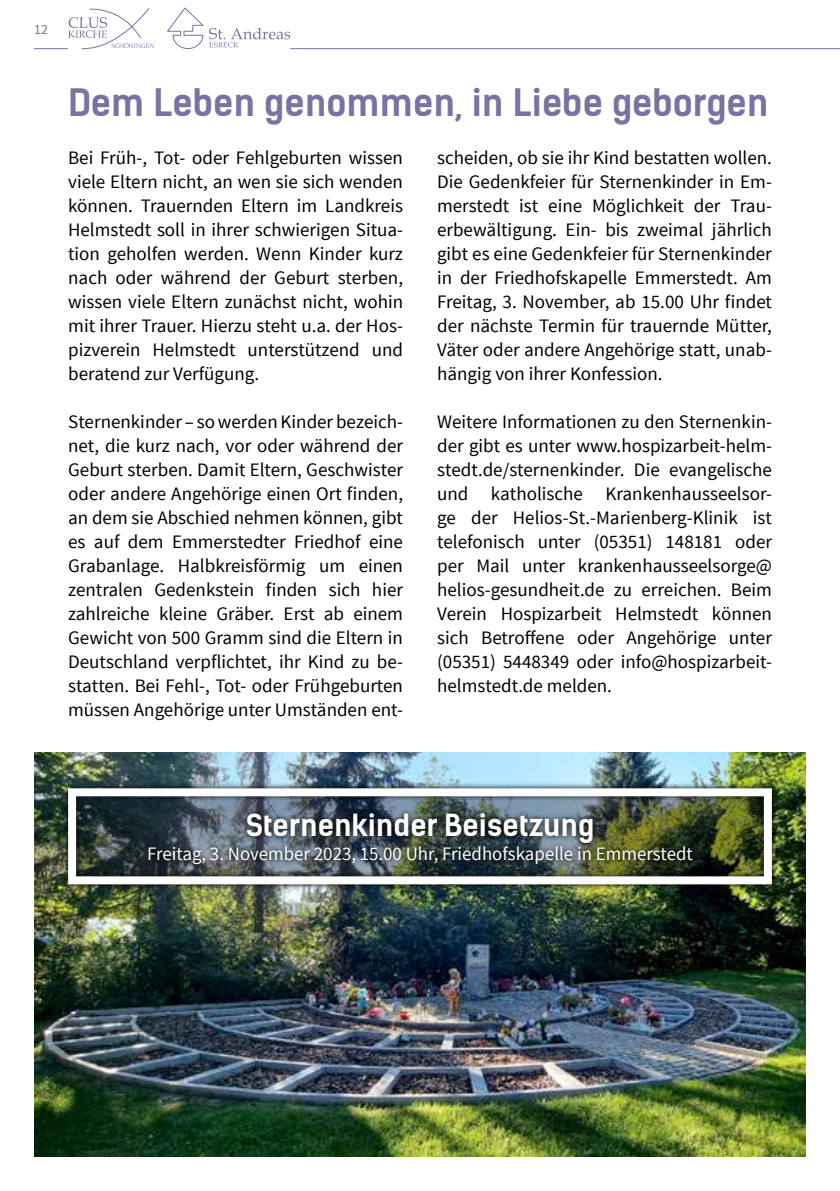
<style>
.page{position:relative;width:840px;height:1191px;background:#fff}
.page>*{position:absolute;margin:0;border:0;box-sizing:border-box;transform-origin:0 0}
.t1{font:700 36px "Kelson Sans";color:#7c72a2}
.t2{font:700 29px "Kelson Sans";color:#fff}
.t3{font:19px/24px "Source Sans Pro";color:#000;text-align:justify}
.t4{font:19px "Source Sans Pro";color:#fff}
.t5{font:14px "Source Sans Pro";color:#7c72a2}
</style>
<div class="page">
<img style="left:34px;top:752px;width:771px;height:405px">
<hr style="left:34px;top:48px;width:34px;height:1px;background:#7c72a2">
<svg style="left:68px;top:8px;width:86px;height:42px"></svg>
<svg style="left:167px;top:7px;width:123px;height:42px"></svg>
<hr style="left:290px;top:48px;width:549px;height:1px;background:#7c72a2">
<img style="left:62px;top:782px;width:715px;height:108px">
<img style="left:77px;top:797px;width:685px;height:78px">
<div style="left:68px;top:788px;width:703px;height:96px;border:8px solid #fff"></div>
<p class="t5" style="left:34px;top:21px;width:15px">12</p>
<h1 class="t1" style="left:68px;top:81px;width:701px">Dem Leben genommen, in Liebe geborgen</h1>
<p class="t3" style="left:68px;top:146px;width:336px">Bei Früh-, Tot- oder Fehlgeburten wissen viele Eltern nicht, an wen sie sich wenden können. Trauernden Eltern im Landkreis Helmstedt soll in ihrer schwierigen Situa&shy;tion geholfen werden. Wenn Kinder kurz nach oder während der Geburt sterben, wissen viele Eltern zunächst nicht, wohin mit ihrer Trauer. Hierzu steht u.a. der Hos&shy;pizverein Helmstedt unterstützend und beratend zur Verfügung.</p>
<p class="t3" style="left:68px;top:410px;width:336px">Sternenkinder – so werden Kinder bezeich&shy;net, die kurz nach, vor oder während der Geburt sterben. Damit Eltern, Geschwister oder andere Angehörige einen Ort finden, an dem sie Abschied nehmen können, gibt es auf dem Emmerstedter Friedhof eine Grabanlage. Halbkreisförmig um einen zentralen Gedenkstein finden sich hier zahlreiche kleine Gräber. Erst ab einem Gewicht von 500 Gramm sind die Eltern in Deutschland verpflichtet, ihr Kind zu be&shy;statten. Bei Fehl-, Tot- oder Frühgeburten müssen Angehörige unter Umständen ent-</p>
<p class="t3" style="left:437px;top:146px;width:336px">scheiden, ob sie ihr Kind bestatten wollen.<br>Die Gedenkfeier für Sternenkinder in Em&shy;merstedt ist eine Möglichkeit der Trau&shy;erbewältigung. Ein- bis zweimal jährlich gibt es eine Gedenkfeier für Sternenkinder in der Friedhofskapelle Emmerstedt. Am Freitag, 3. November, ab 15.00 Uhr findet der nächste Termin für trauernde Mütter, Väter oder andere Angehörige statt, unab&shy;hängig von ihrer Konfession.</p>
<p class="t3" style="left:437px;top:410px;width:336px">Weitere Informationen zu den Sternenkin&shy;der gibt es unter www.hospizarbeit-helm&shy;stedt.de/sternenkinder. Die evangelische und katholische Krankenhausseelsor&shy;ge der Helios-St.-Marienberg-Klinik ist telefonisch unter (05351) 148181 oder per Mail unter krankenhausseelsorge@ helios-gesundheit.de zu erreichen. Beim Verein Hospizarbeit Helmstedt können sich Betroffene oder Angehörige unter (05351) 5448349 oder info@hospizarbeit&shy;helmstedt.de melden.</p>
<h2 class="t2" style="left:246px;top:807px;width:349px">Sternenkinder Beisetzung</h2>
<p class="t4" style="left:147px;top:842px;width:547px">Freitag, 3. November 2023, 15.00 Uhr, Friedhofskapelle in Emmerstedt</p>
</div>
